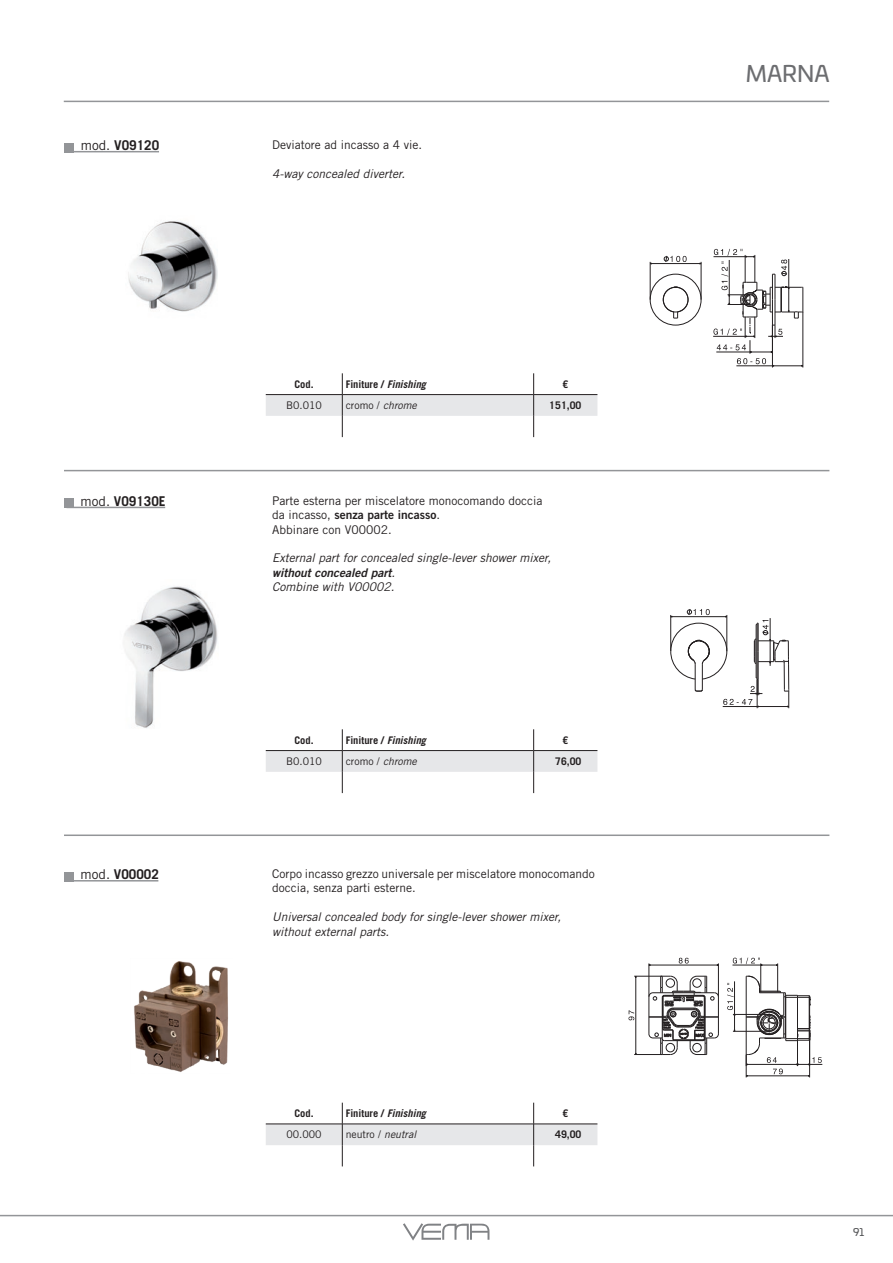
<style>
.page{position:relative;width:893px;height:1263px;background:#fff}
.page>*{position:absolute;margin:0;border:0;box-sizing:border-box;transform-origin:0 0}
.t1{font:22.5px "Univia Pro";color:#6c6d70}
.t2{font:700 13.5px "Trade Gothic LT Std";color:#231f20}
.t3{font:12px/14.4px "Trade Gothic LT Std";color:#231f20}
.t4{font:italic 12px/14.4px "Trade Gothic LT Std";color:#231f20}
.t5{font:12px "Trade Gothic LT Std Bd 2";color:#231f20}
.t6{font:12px "Trade Gothic LT Std Bd 2 Obl";color:#231f20}
.t7{font:700 10.5px "Trade Gothic LT Std";color:#231f20}
.t8{font:10.5px "Trade Gothic LT Std";color:#231f20}
.t9{font:10.5px "Univia Pro";color:#57585a}
.s1{font-weight:400}
.s2{font-style:italic}
.s3{font-family:"Trade Gothic LT Std"}
.s4{font-family:"Trade Gothic LT Std";font-style:italic}
</style>
<div class="page">
<svg style="left:403px;top:1223px;width:86px;height:17px"></svg>
<hr style="left:0;top:1215px;width:893px;height:1px;background:#939598">
<hr style="left:64px;top:470px;width:765px;height:1px;background:#939598">
<hr style="left:64px;top:834px;width:765px;height:2px;background:#939598">
<hr style="left:650px;top:262px;width:1px;height:38px;background:#231f20">
<hr style="left:701px;top:262px;width:1px;height:38px;background:#231f20">
<hr style="left:803px;top:312px;width:1px;height:55px;background:#231f20">
<div style="left:650px;top:274px;width:51px;height:51px;border:1px solid #231f20;border-radius:50%"></div>
<svg style="left:663px;top:287px;width:25px;height:32px"></svg>
<svg style="left:664px;top:256px;width:23px;height:6px"></svg>
<hr style="left:650px;top:263px;width:51px;height:1px;background:#231f20">
<hr style="left:736px;top:366px;width:67px;height:1px;background:#231f20">
<svg style="left:713px;top:249px;width:91px;height:117px"></svg>
<hr style="left:788px;top:259px;width:1px;height:53px;background:#231f20">
<img style="left:128px;top:221px;width:90px;height:91px">
<div style="left:64px;top:143px;width:9px;height:9px;background:#939598"></div>
<hr style="left:67px;top:151px;width:92px;height:1px;background:#939598">
<svg style="left:266px;top:373px;width:331px;height:64px"></svg>
<hr style="left:266px;top:394px;width:76px;height:1px;background:#231f20">
<hr style="left:342px;top:394px;width:192px;height:1px;background:#231f20">
<hr style="left:534px;top:394px;width:63px;height:1px;background:#231f20">
<svg style="left:670px;top:609px;width:119px;height:99px"></svg>
<hr style="left:723px;top:706px;width:66px;height:1px;background:#231f20">
<img style="left:124px;top:586px;width:94px;height:142px">
<div style="left:64px;top:499px;width:9px;height:9px;background:#939598"></div>
<hr style="left:67px;top:507px;width:98px;height:1px;background:#939598">
<svg style="left:266px;top:729px;width:331px;height:64px"></svg>
<hr style="left:266px;top:750px;width:76px;height:1px;background:#231f20">
<hr style="left:342px;top:750px;width:192px;height:1px;background:#231f20">
<hr style="left:534px;top:750px;width:63px;height:1px;background:#231f20">
<hr style="left:649px;top:963px;width:1px;height:34px;background:#231f20">
<hr style="left:718px;top:963px;width:1px;height:34px;background:#231f20">
<svg style="left:679px;top:958px;width:10px;height:5px"></svg>
<hr style="left:649px;top:965px;width:69px;height:1px;background:#231f20">
<svg style="left:628px;top:976px;width:91px;height:79px"></svg>
<hr style="left:635px;top:976px;width:1px;height:78px;background:#231f20">
<svg style="left:727px;top:957px;width:95px;height:120px"></svg>
<hr style="left:732px;top:965px;width:46px;height:1px;background:#231f20">
<img style="left:134px;top:961px;width:94px;height:111px">
<div style="left:64px;top:872px;width:9px;height:9px;background:#939598"></div>
<hr style="left:67px;top:880px;width:91px;height:1px;background:#939598">
<svg style="left:266px;top:1103px;width:331px;height:63px"></svg>
<hr style="left:266px;top:1124px;width:76px;height:1px;background:#231f20">
<hr style="left:342px;top:1124px;width:192px;height:1px;background:#231f20">
<hr style="left:534px;top:1124px;width:63px;height:1px;background:#231f20">
<hr style="left:64px;top:101px;width:765px;height:1px;background:#939598">
<h1 class="t1" style="left:746px;top:57px;width:85px">MARNA</h1>
<p class="t2" style="left:81px;top:137px;width:80px"><span class="s1">mod.</span> V09120</p>
<p class="t3" style="left:272px;top:137px;width:151px">Deviatore ad incasso a 4 vie.</p>
<p class="t4" style="left:272px;top:166px;width:134px">4-way concealed diverter.</p>
<p class="t7" style="left:294px;top:378px;width:21px">Cod.</p>
<p class="t7" style="left:346px;top:378px;width:82px">Finiture / <span class="s2">Finishing</span></p>
<p class="t7" style="left:563px;top:378px;width:7px">€</p>
<p class="t8" style="left:286px;top:399px;width:37px">B0.010</p>
<p class="t8" style="left:346px;top:399px;width:73px">cromo / <span class="s2">chrome</span></p>
<p class="t7" style="left:549px;top:399px;width:34px">151,00</p>
<p class="t2" style="left:81px;top:492px;width:87px"><span class="s1">mod.</span> V09130E</p>
<p class="t3" style="left:272px;top:493px;width:272px">Parte esterna per miscelatore monocomando doccia</p>
<p class="t5" style="left:272px;top:507px;width:169px"><span class="s3">da incasso,</span> senza parte incasso<span class="s3">.</span></p>
<p class="t3" style="left:272px;top:522px;width:121px">Abbinare con V00002.</p>
<p class="t4" style="left:272px;top:551px;width:280px">External part for concealed single-lever shower mixer,</p>
<p class="t6" style="left:272px;top:565px;width:124px">without concealed part<span class="s4">.</span></p>
<p class="t4" style="left:272px;top:580px;width:124px">Combine with V00002.</p>
<p class="t7" style="left:294px;top:733px;width:21px">Cod.</p>
<p class="t7" style="left:346px;top:733px;width:82px">Finiture / <span class="s2">Finishing</span></p>
<p class="t7" style="left:563px;top:733px;width:7px">€</p>
<p class="t8" style="left:286px;top:755px;width:37px">B0.010</p>
<p class="t8" style="left:346px;top:755px;width:73px">cromo / <span class="s2">chrome</span></p>
<p class="t7" style="left:555px;top:755px;width:28px">76,00</p>
<p class="t2" style="left:81px;top:866px;width:80px"><span class="s1">mod.</span> V00002</p>
<p class="t3" style="left:272px;top:866px;width:324px">Corpo incasso grezzo universale per miscelatore monocomando doccia, senza parti esterne.</p>
<p class="t4" style="left:272px;top:910px;width:290px">Universal concealed body for single-lever shower mixer, without external parts.</p>
<p class="t7" style="left:294px;top:1107px;width:21px">Cod.</p>
<p class="t7" style="left:346px;top:1107px;width:82px">Finiture / <span class="s2">Finishing</span></p>
<p class="t7" style="left:563px;top:1107px;width:7px">€</p>
<p class="t8" style="left:286px;top:1128px;width:37px">00.000</p>
<p class="t8" style="left:346px;top:1128px;width:72px">neutro / <span class="s2">neutral</span></p>
<p class="t7" style="left:555px;top:1128px;width:28px">49,00</p>
<p class="t9" style="left:853px;top:1225px;width:13px">91</p>
</div>
